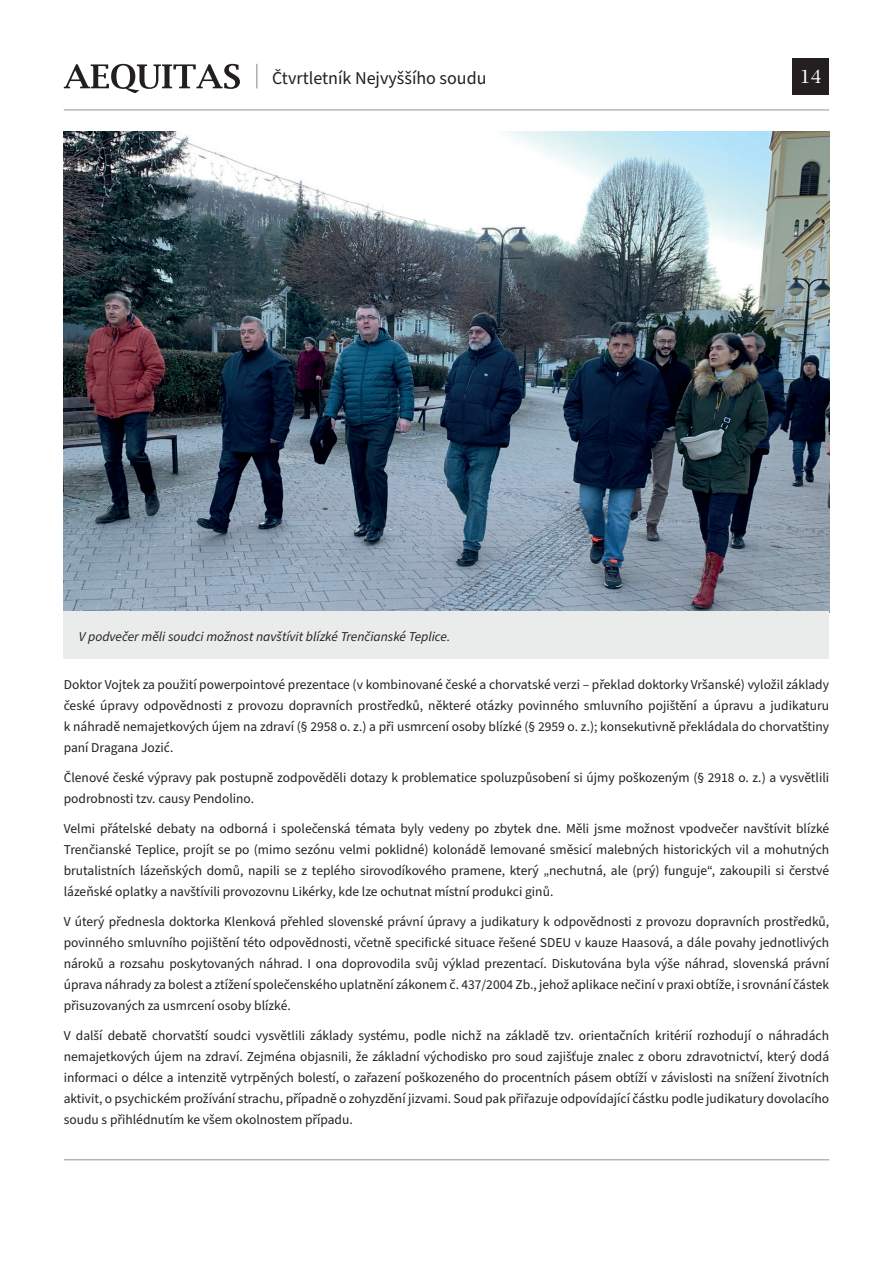
<style>
.page{position:relative;width:893px;height:1263px;background:#fff}
.page>*{position:absolute;margin:0;border:0;box-sizing:border-box;transform-origin:0 0}
.t1{font:18px "Source Sans Pro";color:#231f20}
.t2{font:18px "Lucida Bright";color:#fff}
.t3{font:13.5px/21px "Source Sans Pro";color:#231f20;text-align:justify}
.t4{font:italic 13.5px "Source Sans Pro";color:#231f20}
</style>
<div class="page">
<div style="left:792px;top:59px;width:37px;height:36px;background:#231f20"></div>
<svg style="left:64px;top:64px;width:176px;height:29px"></svg>
<hr style="left:64px;top:110px;width:765px;height:1px;background:#939598">
<hr style="left:64px;top:1159px;width:765px;height:1px;background:#939598">
<img style="left:64px;top:132px;width:765px;height:480px">
<div style="left:64px;top:612px;width:765px;height:47px;background:#e9ecea"></div>
<svg style="left:256px;top:64px;width:1px;height:24px"></svg>
<h1 class="t1" style="left:272px;top:66px;width:216px">Čtvrtletník Nejvyššího soudu</h1>
<h1 class="t2" style="left:800px;top:66px;width:23px">14</h1>
<p class="t4" style="left:79px;top:627px;width:373px">V podvečer měli soudci možnost navštívit blízké Trenčianské Teplice.</p>
<p class="t3" style="left:64px;top:674px;width:767px">Doktor Vojtek za použití powerpointové prezentace (v kombinované české a chorvatské verzi – překlad doktorky Vršanské) vyložil základy české úpravy odpovědnosti z provozu dopravních prostředků, některé otázky povinného smluvního pojištění a úpravu a judikaturu k náhradě nemajetkových újem na zdraví (§ 2958 o. z.) a při usmrcení osoby blízké (§ 2959 o. z.); konsekutivně překládala do chorvatštiny paní Dragana Jozić.</p>
<p class="t3" style="left:64px;top:767px;width:767px">Členové české výpravy pak postupně zodpověděli dotazy k problematice spoluzpůsobení si újmy poškozeným (§ 2918 o. z.) a vysvětlili podrobnosti tzv. causy Pendolino.</p>
<p class="t3" style="left:64px;top:818px;width:767px">Velmi přátelské debaty na odborná i společenská témata byly vedeny po zbytek dne. Měli jsme možnost vpodvečer navštívit blízké Trenčianské Teplice, projít se po (mimo sezónu velmi poklidné) kolonádě lemované směsicí malebných historických vil a mohutných brutalistních lázeňských domů, napili se z teplého sirovodíkového pramene, který „nechutná, ale (prý) funguje“, zakoupili si čerstvé lázeňské oplatky a navštívili provozovnu Likérky, kde lze ochutnat místní produkci ginů.</p>
<p class="t3" style="left:64px;top:911px;width:767px">V úterý přednesla doktorka Klenková přehled slovenské právní úpravy a judikatury k odpovědnosti z provozu dopravních prostředků, povinného smluvního pojištění této odpovědnosti, včetně specifické situace řešené SDEU v kauze Haasová, a dále povahy jednotlivých nároků a rozsahu poskytovaných náhrad. I ona doprovodila svůj výklad prezentací. Diskutována byla výše náhrad, slovenská právní úprava náhrady za bolest a ztížení společenského uplatnění zákonem č. 437/2004 Zb., jehož aplikace nečiní v praxi obtíže, i srovnání částek přisuzovaných za usmrcení osoby blízké.</p>
<p class="t3" style="left:64px;top:1025px;width:767px">V další debatě chorvatští soudci vysvětlili základy systému, podle nichž na základě tzv. orientačních kritérií rozhodují o náhradách nemajetkových újem na zdraví. Zejména objasnili, že základní východisko pro soud zajišťuje znalec z oboru zdravotnictví, který dodá informaci o délce a intenzitě vytrpěných bolestí, o zařazení poškozeného do procentních pásem obtíží v závislosti na snížení životních aktivit, o psychickém prožívání strachu, případně o zohyzdění jizvami. Soud pak přiřazuje odpovídající částku podle judikatury dovolacího soudu s přihlédnutím ke všem okolnostem případu.</p>
</div>
